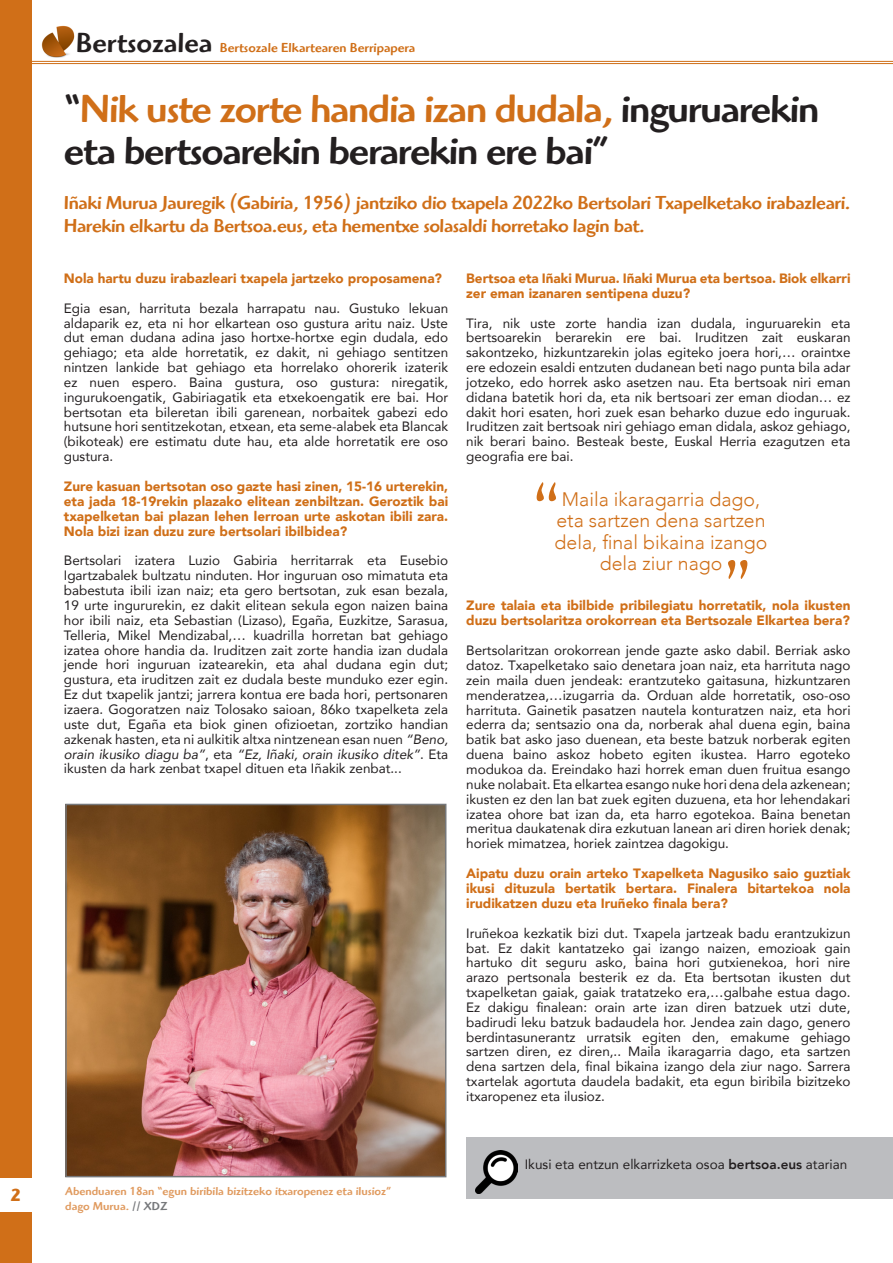
<style>
.page{position:relative;width:893px;height:1263px;background:#fff}
.page>*{position:absolute;margin:0;border:0;box-sizing:border-box;transform-origin:0 0}
.t1{font:500 40.5px/42px "Highlander Std";letter-spacing:-.03em;color:#231f20}
.t2{font:500 19.5px/23.4px "Highlander Std";letter-spacing:-.02em;color:#d06f18}
.t3{font:300 19.5px/21.5px "Avenir";color:#d06f18;text-align:center}
.t4{font:700 18px "Highlander Std";color:#d06f18}
.t5{font:13.5px/14.9px "Avenir";color:#231f20;text-align:justify}
.t6{font:900 13.5px/14.9px "Avenir";color:#d06f18;text-align:justify}
.t7{font:500 13.5px "Highlander Std";color:#d06f18}
.t8{font:500 12px/14.4px "Highlander Std";color:#e09a5e}
.s1{font-size:28.65px;color:#231f20}
.s2{color:#d06f18}
.s3{font-style:italic}
.s4{color:#76787b}
.s5{font-weight:800}
</style>
<div class="page">
<div style="left:466px;top:1137px;width:427px;height:62px;background:#bcbdc0"></div>
<img style="left:475px;top:1151px;width:42px;height:42px">
<div style="left:0;top:0;width:32px;height:1263px;background:#d06f18"></div>
<img style="left:41px;top:25px;width:34px;height:33px">
<hr style="left:0;top:61px;width:893px;height:1px;background:#d06f18">
<hr style="left:0;top:63px;width:893px;height:1px;background:#d06f18">
<div style="left:0;top:1178px;width:32px;height:33px;background:#fff"></div>
<img style="left:68px;top:807px;width:375px;height:367px">
<div style="left:65px;top:804px;width:381px;height:373px;border:2px solid #76787b"></div>
<svg style="left:728px;top:560px;width:19px;height:19px"></svg>
<svg style="left:537px;top:482px;width:19px;height:19px"></svg>
<p class="t4" style="left:11px;top:1184px;width:12px">2</p>
<p class="t7" style="left:76px;top:40px;width:341px"><span class="s1">Bertsozalea</span> Bertsozale Elkartearen Berripapera</p>
<p class="t1" style="left:64px;top:89px;width:757px">“<span class="s2">Nik uste zorte handia izan dudala,</span> inguruarekin eta bertsoarekin berarekin ere bai”</p>
<p class="t2" style="left:64px;top:191px;width:788px">Iñaki Murua Jauregik (Gabiria, 1956) jantziko dio txapela 2022ko Bertsolari Txapelketako irabazleari.<br>Harekin elkartu da Bertsoa.eus, eta hementxe solasaldi horretako lagin bat.</p>
<p class="t6" style="left:64px;top:270px;width:380px">Nola hartu duzu irabazleari txapela jartzeko proposamena?</p>
<p class="t5" style="left:64px;top:300px;width:386px">Egia esan, harrituta bezala harrapatu nau. Gustuko lekuan aldaparik ez, eta ni hor elkartean oso gustura aritu naiz. Uste dut eman dudana adina jaso hortxe-hortxe egin dudala, edo gehiago; eta alde horretatik, ez dakit, ni gehiago sentitzen nintzen lankide bat gehiago eta horrelako ohorerik izaterik ez nuen espero. Baina gustura, oso gustura: niregatik, ingurukoengatik, Gabiriagatik eta etxekoengatik ere bai. Hor bertsotan eta bileretan ibili garenean, norbaitek gabezi edo hutsune hori sentitzekotan, etxean, eta seme-alabek eta Blancak (bikoteak) ere estimatu dute hau, eta alde horretatik ere oso gustura.</p>
<p class="t6" style="left:64px;top:479px;width:386px">Zure kasuan bertsotan oso gazte hasi zinen, 15-16 urterekin, eta jada 18-19rekin plazako elitean zenbiltzan. Geroztik bai txapelketan bai plazan lehen lerroan urte askotan ibili zara.<br>Nola bizi izan duzu zure bertsolari ibilbidea?</p>
<p class="t5" style="left:64px;top:553px;width:386px">Bertsolari izatera Luzio Gabiria herritarrak eta Eusebio Igartzabalek bultzatu ninduten. Hor inguruan oso mimatuta eta babestuta ibili izan naiz; eta gero bertsotan, zuk esan bezala, 19 urte ingururekin, ez dakit elitean sekula egon naizen baina hor ibili naiz, eta Sebastian (Lizaso), Egaña, Euzkitze, Sarasua, Telleria, Mikel Mendizabal,… kuadrilla horretan bat gehiago izatea ohore handia da. Iruditzen zait zorte handia izan dudala jende hori inguruan izatearekin, eta ahal dudana egin dut; gustura, eta iruditzen zait ez dudala beste munduko ezer egin.<br>Ez dut txapelik jantzi; jarrera kontua ere bada hori, pertsonaren izaera. Gogoratzen naiz Tolosako saioan, 86ko txapelketa zela uste dut, Egaña eta biok ginen ofizioetan, zortziko handian azkenak hasten, eta ni aulkitik altxa nintzenean esan nuen <span class="s3">“Beno, orain ikusiko diagu ba”</span>, eta <span class="s3">“Ez, Iñaki, orain ikusiko ditek”</span>. Eta ikusten da hark zenbat txapel dituen eta Iñakik zenbat...</p>
<p class="t6" style="left:466px;top:270px;width:386px">Bertsoa eta Iñaki Murua. Iñaki Murua eta bertsoa. Biok elkarri zer eman izanaren sentipena duzu?</p>
<p class="t5" style="left:466px;top:315px;width:386px">Tira, nik uste zorte handia izan dudala, inguruarekin eta bertsoarekin berarekin ere bai. Iruditzen zait euskaran sakontzeko, hizkuntzarekin jolas egiteko joera hori,… oraintxe ere edozein esaldi entzuten dudanean beti nago punta bila adar jotzeko, edo horrek asko asetzen nau. Eta bertsoak niri eman didana batetik hori da, eta nik bertsoari zer eman diodan… ez dakit hori esaten, hori zuek esan beharko duzue edo inguruak.<br>Iruditzen zait bertsoak niri gehiago eman didala, askoz gehiago, nik berari baino. Besteak beste, Euskal Herria ezagutzen eta geografia ere bai.</p>
<p class="t3" style="left:555px;top:488px;width:214px">Maila ikaragarria dago, eta sartzen dena sartzen dela, final bikaina izango dela ziur nago</p>
<p class="t6" style="left:466px;top:598px;width:386px">Zure talaia eta ibilbide pribilegiatu horretatik, nola ikusten duzu bertsolaritza orokorrean eta Bertsozale Elkartea bera?</p>
<p class="t5" style="left:466px;top:643px;width:386px">Bertsolaritzan orokorrean jende gazte asko dabil. Berriak asko datoz. Txapelketako saio denetara joan naiz, eta harrituta nago zein maila duen jendeak: erantzuteko gaitasuna, hizkuntzaren menderatzea,…izugarria da. Orduan alde horretatik, oso-oso harrituta. Gainetik pasatzen nautela konturatzen naiz, eta hori ederra da; sentsazio ona da, norberak ahal duena egin, baina batik bat asko jaso duenean, eta beste batzuk norberak egiten duena baino askoz hobeto egiten ikustea. Harro egoteko modukoa da. Ereindako hazi horrek eman duen fruitua esango nuke nolabait. Eta elkartea esango nuke hori dena dela azkenean; ikusten ez den lan bat zuek egiten duzuena, eta hor lehendakari izatea ohore bat izan da, eta harro egotekoa. Baina benetan meritua daukatenak dira ezkutuan lanean ari diren horiek denak; horiek mimatzea, horiek zaintzea dagokigu.</p>
<p class="t6" style="left:466px;top:866px;width:386px">Aipatu duzu orain arteko Txapelketa Nagusiko saio guztiak ikusi dituzula bertatik bertara. Finalera bitartekoa nola irudikatzen duzu eta Iruñeko finala bera?</p>
<p class="t5" style="left:466px;top:925px;width:386px">Iruñekoa kezkatik bizi dut. Txapela jartzeak badu erantzukizun bat. Ez dakit kantatzeko gai izango naizen, emozioak gain hartuko dit seguru asko, baina hori gutxienekoa, hori nire arazo pertsonala besterik ez da. Eta bertsotan ikusten dut txapelketan gaiak, gaiak tratatzeko era,…galbahe estua dago.<br>Ez dakigu finalean: orain arte izan diren batzuek utzi dute, badirudi leku batzuk badaudela hor. Jendea zain dago, genero berdintasunerantz urratsik egiten den, emakume gehiago sartzen diren, ez diren,.. Maila ikaragarria dago, eta sartzen dena sartzen dela, final bikaina izango dela ziur nago. Sarrera txartelak agortuta daudela badakit, eta egun biribila bizitzeko itxaropenez eta ilusioz.</p>
<p class="t8" style="left:65px;top:1184px;width:327px">Abenduaren 18an “egun biribila bizitzeko itxaropenez eta ilusioz” dago Murua. <span class="s4">// XDZ</span></p>
<p class="t5" style="left:525px;top:1156px;width:324px">Ikusi eta entzun elkarrizketa osoa <span class="s5">bertsoa.eus</span> atarian</p>
</div>
